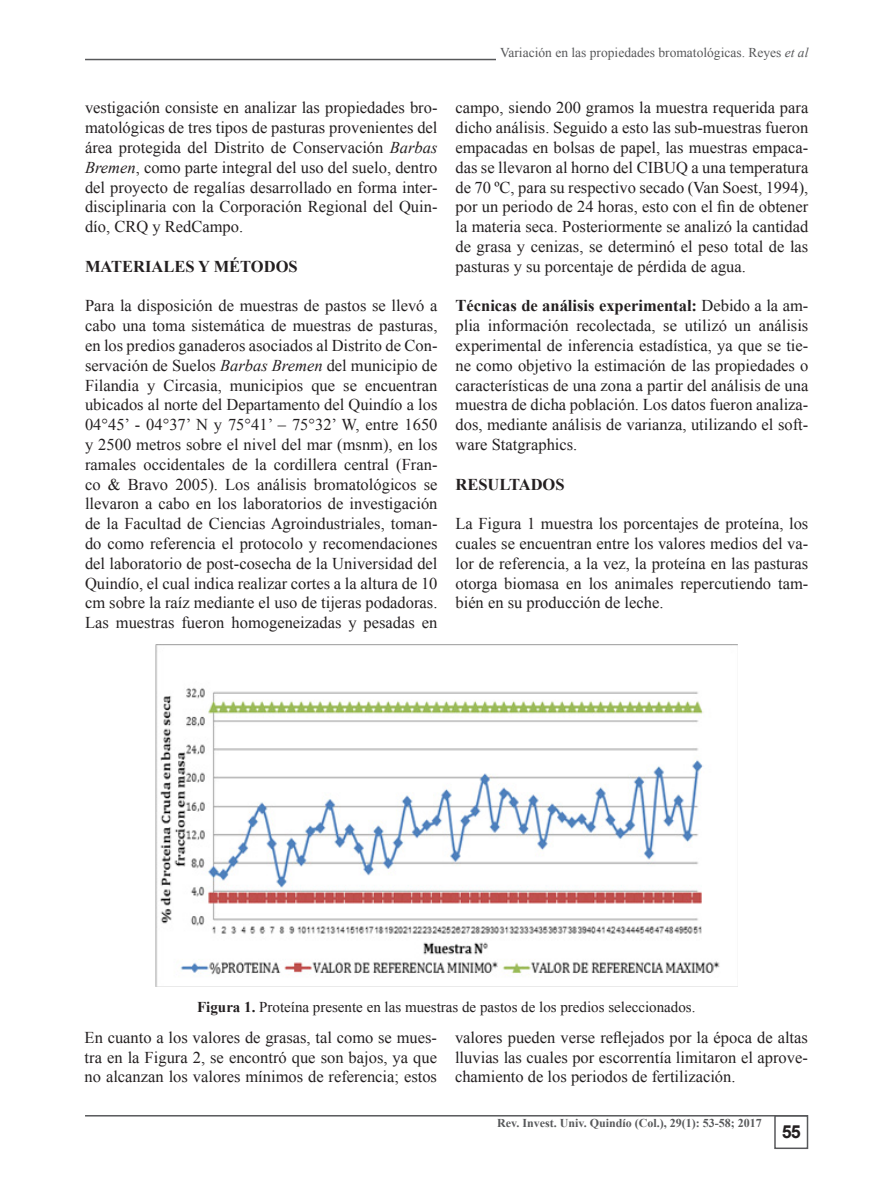
<style>
.page{position:relative;width:893px;height:1188px;background:#fff}
.page>*{position:absolute;margin:0;border:0;box-sizing:border-box;transform-origin:0 0}
.t1{font:700 18px "Arial";color:#231f20}
.t2{font:16.5px/19.8px "Times New Roman";color:#231f20;text-align:justify}
.t3{font:700 16.5px "Times New Roman";color:#231f20}
.t4{font:15px "Times New Roman";color:#231f20}
.t5{font:13.5px "Times New Roman";color:#57585a}
.t6{font:700 12px "Times New Roman";color:#57585a}
.s1{font-style:italic}
.s2{font-weight:700}
</style>
<div class="page">
<div style="left:774px;top:1115px;width:34px;height:34px;border:2px solid #57585a"></div>
<hr style="left:85px;top:59px;width:723px;height:1px;background:#57585a">
<hr style="left:85px;top:1115px;width:723px;height:2px;background:#57585a">
<div style="left:496px;top:48px;width:312px;height:20px;background:#fff"></div>
<img style="left:155px;top:644px;width:582px;height:342px">
<p class="t2" style="left:85px;top:98px;width:354px">vestigación consiste en analizar las propiedades bro&shy;matológicas de tres tipos de pasturas provenientes del área protegida del Distrito de Conservación <span class="s1">Barbas Bremen</span>, como parte integral del uso del suelo, dentro del proyecto de regalías desarrollado en forma inter&shy;disciplinaria con la Corporación Regional del Quin&shy;dío, CRQ y RedCampo.</p>
<p class="t3" style="left:85px;top:254px;width:214px">MATERIALES Y MÉTODOS</p>
<p class="t2" style="left:85px;top:296px;width:354px">Para la disposición de muestras de pastos se llevó a cabo una toma sistemática de muestras de pasturas, en los predios ganaderos asociados al Distrito de Con&shy;servación de Suelos <span class="s1">Barbas Bremen</span> del municipio de Filandia y Circasia, municipios que se encuentran ubicados al norte del Departamento del Quindío a los 04°45’ - 04°37’ N y 75°41’ – 75°32’ W, entre 1650 y 2500 metros sobre el nivel del mar (msnm), en los ramales occidentales de la cordillera central (Fran&shy;co &amp; Bravo 2005). Los análisis bromatológicos se llevaron a cabo en los laboratorios de investigación de la Facultad de Ciencias Agroindustriales, toman&shy;do como referencia el protocolo y recomendaciones del laboratorio de post-cosecha de la Universidad del Quindío, el cual indica realizar cortes a la altura de 10 cm sobre la raíz mediante el uso de tijeras podadoras.<br>Las muestras fueron homogeneizadas y pesadas en</p>
<p class="t5" style="left:500px;top:43px;width:310px">Variación en las propiedades bromatológicas. Reyes <span class="s1">et al</span></p>
<p class="t2" style="left:455px;top:98px;width:354px">campo, siendo 200 gramos la muestra requerida para dicho análisis. Seguido a esto las sub-muestras fueron empacadas en bolsas de papel, las muestras empaca&shy;das se llevaron al horno del CIBUQ a una temperatura de 70 ºC, para su respectivo secado (Van Soest, 1994), por un periodo de 24 horas, esto con el fin de obtener la materia seca. Posteriormente se analizó la cantidad de grasa y cenizas, se determinó el peso total de las pasturas y su porcentaje de pérdida de agua.</p>
<p class="t2" style="left:455px;top:296px;width:354px"><span class="s2">Técnicas de análisis experimental:</span> Debido a la am&shy;plia información recolectada, se utilizó un análisis experimental de inferencia estadística, ya que se tie&shy;ne como objetivo la estimación de las propiedades o características de una zona a partir del análisis de una muestra de dicha población. Los datos fueron analiza&shy;dos, mediante análisis de varianza, utilizando el soft&shy;ware Statgraphics.</p>
<p class="t3" style="left:455px;top:472px;width:111px">RESULTADOS</p>
<p class="t2" style="left:455px;top:513px;width:354px">La Figura 1 muestra los porcentajes de proteína, los cuales se encuentran entre los valores medios del va&shy;lor de referencia, a la vez, la proteína en las pasturas otorga biomasa en los animales repercutiendo tam&shy;bién en su producción de leche.</p>
<p class="t4" style="left:197px;top:996px;width:500px"><span class="s2">Figura 1.</span> Proteína presente en las muestras de pastos de los predios seleccionados.</p>
<p class="t2" style="left:85px;top:1027px;width:354px">En cuanto a los valores de grasas, tal como se mues&shy;tra en la Figura 2, se encontró que son bajos, ya que no alcanzan los valores mínimos de referencia; estos</p>
<p class="t2" style="left:455px;top:1027px;width:354px">valores pueden verse reflejados por la época de altas lluvias las cuales por escorrentía limitaron el aprove&shy;chamiento de los periodos de fertilización.</p>
<p class="t6" style="left:497px;top:1114px;width:266px">Rev. Invest. Univ. Quindío (Col.), 29(1): 53-58; 2017</p>
<p class="t1" style="left:782px;top:1119px;width:21px">55</p>
</div>
